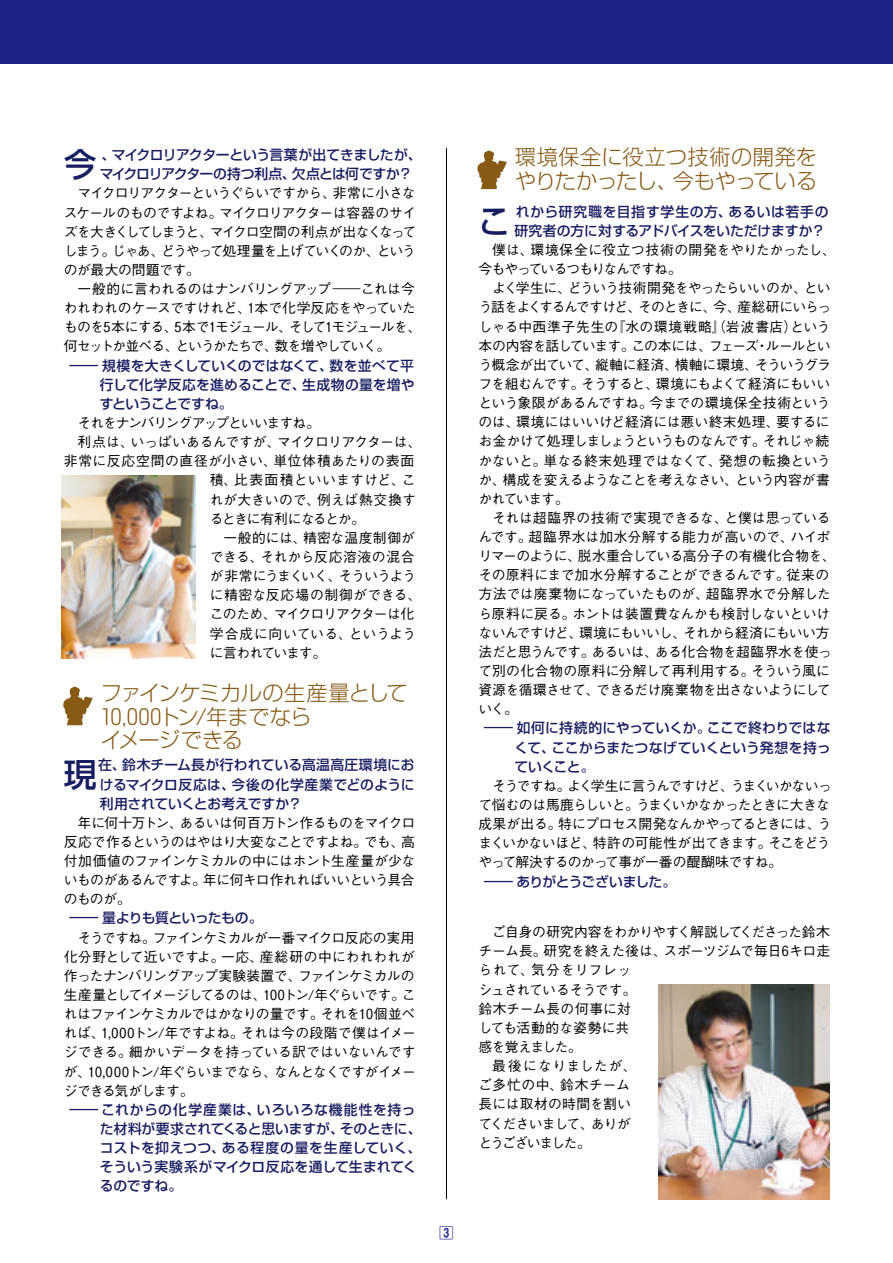
<style>
.page{position:relative;width:893px;height:1263px;background:#fff}
.page>*{position:absolute;margin:0;border:0;box-sizing:border-box;transform-origin:0 0}
.t1{font:500 33px "Shin Go Pro";color:#181d61}
.t2{font:300 21.3px/23.4px "Shin Go Pro";letter-spacing:-.04em;color:#875a15}
.t3{font:300 21.3px/23.4px "Shin Go Pro";letter-spacing:-.015em;color:#875a15}
.t4{font:500 13.8px/19.2px "Gothic BBB Pro";letter-spacing:-.035em;color:#000}
.t5{font:500 13.8px/19.2px "Shin Go Pro";color:#181d61;text-align:justify;scale:2.9 1}
.t6{font:500 13.8px/19.2px "Shin Go Pro";color:#181d61}
.t7{font:500 13.8px "Gothic BBB Pro";letter-spacing:-.065em;color:#000}
.t8{font:500 13.8px/19.2px "Shin Go Pro";letter-spacing:-.03em;color:#181d61}
.t9{font:500 13.8px "Gothic BBB Pro";letter-spacing:.01em;color:#000}
.t10{font:500 13.8px "Gothic BBB Pro";letter-spacing:-.07em;color:#000}
.t11{font:500 13.8px "Gothic BBB Pro";letter-spacing:.02em;color:#000}
.t12{font:500 13.8px "Gothic BBB Pro";letter-spacing:-.08em;color:#000}
.t13{font:500 13.8px "Gothic BBB Pro";letter-spacing:-.015em;color:#000}
.t14{font:500 13.8px "Gothic BBB Pro";letter-spacing:.035em;color:#000}
.t15{font:500 13.8px "Gothic BBB Pro";color:#000}
.t16{font:500 13.8px "Gothic BBB Pro";letter-spacing:-.085em;color:#000}
.t17{font:500 13.8px "Gothic BBB Pro";letter-spacing:.04em;color:#000}
.t18{font:500 13.8px "Gothic BBB Pro";letter-spacing:.015em;color:#000}
.t19{font:500 13.8px "Shin Go Pro";letter-spacing:-.06em;color:#181d61;scale:2.9 1}
.t20{font:500 13.8px "Shin Go Pro";letter-spacing:-.035em;color:#181d61;scale:2.9 1}
.t21{font:500 13.8px "Gothic BBB Pro";letter-spacing:.03em;color:#000}
.t22{font:500 13.8px "Gothic BBB Pro";letter-spacing:.025em;color:#000}
.t23{font:500 13.8px "Gothic BBB Pro";letter-spacing:.055em;color:#000}
.t24{font:500 13.8px "Gothic BBB Pro";letter-spacing:-.12em;color:#000}
.t25{font:700 13.8px "Gothic MB101 Pro De";color:#1d2088}
</style>
<div class="page">
<hr style="left:892px;top:64px;width:1px;height:514px;background:#f2eee2">
<div style="left:0;top:0;width:893px;height:64px;background:#1d2188"></div>
<img style="left:658px;top:984px;width:171px;height:215px">
<img style="left:62px;top:475px;width:134px;height:183px">
<svg style="left:63px;top:686px;width:30px;height:39px"></svg>
<svg style="left:477px;top:150px;width:30px;height:39px"></svg>
<hr style="left:446px;top:148px;width:1px;height:1051px;background:#000">
<h1 class="t1" style="left:64px;top:137px;width:34px">今</h1>
<p class="t8" style="left:100px;top:144px;width:323px">、マイクロリアクターという言葉が出てきましたが、マイクロリアクターの持つ利点、欠点とは何ですか？</p>
<p class="t4" style="left:64px;top:182px;width:354px;text-align:justify;text-indent:14px">マイクロリアクターというぐらいですから、非常に小さなスケールのものですよね。マイクロリアクターは容器のサイズを大きくしてしまうと、マイクロ空間の利点が出なくなってしまう。じゃあ、どうやって処理量を上げていくのか、というのが最大の問題です。</p>
<p class="t4" style="left:64px;top:278px;width:359px;text-indent:14px">一般的に言われるのはナンバリングアップ―これは今われわれのケースですけれど、1本で化学反応をやっていたものを5本にする、5本で1モジュール、そして1モジュールを、何セットか並べる、というかたちで、数を増やしていく。</p>
<p class="t5" style="left:100px;top:354px;width:110px;text-indent:-36px">－規模を大きくしていくのではなくて、数を並べて平行して化学反応を進めることで、生成物の量を増やすということですね。</p>
<p class="t16" style="left:78px;top:412px;width:244px">それをナンバリングアップといいますね。</p>
<p class="t4" style="left:78px;top:431px;width:345px">利点は、いっぱいあるんですが、マイクロリアクターは、</p>
<p class="t14" style="left:64px;top:450px;width:352px">非常に反応空間の直径が小さい、単位体積あたりの表面</p>
<p class="t11" style="left:210px;top:469px;width:207px">積、比表面積といいますけど、こ</p>
<p class="t9" style="left:210px;top:488px;width:208px">れが大きいので、例えば熱交換す</p>
<p class="t12" style="left:210px;top:507px;width:157px">るときに有利になるとか。</p>
<p class="t18" style="left:224px;top:527px;width:193px">一般的には、精密な温度制御が</p>
<p class="t9" style="left:210px;top:546px;width:206px">できる、それから反応溶液の混合</p>
<p class="t12" style="left:210px;top:565px;width:208px">が非常にうまくいく、そういうよう</p>
<p class="t17" style="left:210px;top:584px;width:213px">に精密な反応場の制御ができる、</p>
<p class="t10" style="left:210px;top:603px;width:206px">このため、マイクロリアクターは化</p>
<p class="t11" style="left:210px;top:622px;width:208px">学合成に向いている、というよう</p>
<p class="t10" style="left:210px;top:641px;width:118px">に言われています。</p>
<h2 class="t2" style="left:101px;top:679px;width:330px">ファインケミカルの生産量として　<br>10,000トン/年までなら<br>イメージできる</h2>
<h1 class="t1" style="left:64px;top:747px;width:34px">現</h1>
<p class="t6" style="left:98px;top:754px;width:318px;text-align:justify">在、鈴木チーム長が行われている高温高圧環境におけるマイクロ反応は、今後の化学産業でどのように利用されていくとお考えですか？</p>
<p class="t4" style="left:64px;top:811px;width:353px;text-align:justify;text-indent:14px">年に何十万トン、あるいは何百万トン作るものをマイクロ反応で作るというのはやはり大変なことですよね。でも、高付加価値のファインケミカルの中にはホント生産量が少ないものがあるんですよ。年に何キロ作れればいいという具合のものが。</p>
<p class="t20" style="left:64px;top:907px;width:70px">－量よりも質といったもの。</p>
<p class="t4" style="left:64px;top:926px;width:354px;text-align:justify;text-indent:14px">そうですね。ファインケミカルが一番マイクロ反応の実用化分野として近いですよ。一応、産総研の中にわれわれが作ったナンバリングアップ実験装置で、ファインケミカルの生産量としてイメージしてるのは、100トン/年ぐらいです。これはファインケミカルではかなりの量です。それを10個並べれば、1,000トン/年ですよね。それは今の段階で僕はイメージできる。細かいデータを持っている訳ではいないんですが、10,000トン/年ぐらいまでなら、なんとなくですがイメージできる気がします。</p>
<p class="t5" style="left:100px;top:1098px;width:112px;text-align:left;text-indent:-36px">－これからの化学産業は、いろいろな機能性を持った材料が要求されてくると思いますが、そのときに、コストを抑えつつ、ある程度の量を生産していく、そういう実験系がマイクロ反応を通して生まれてくるのですね。</p>
<p class="t25" style="left:439px;top:1221px;width:15px">3</p>
<h2 class="t3" style="left:515px;top:143px;width:304px">環境保全に役立つ技術の開発をやりたかったし、今もやっている</h2>
<h1 class="t1" style="left:478px;top:194px;width:34px">こ</h1>
<p class="t6" style="left:514px;top:200px;width:316px">れから研究職を目指す学生の方、あるいは若手の研究者の方に対するアドバイスをいただけますか？</p>
<p class="t4" style="left:478px;top:238px;width:359px;text-indent:14px">僕は、環境保全に役立つ技術の開発をやりたかったし、今もやっているつもりなんですね。</p>
<p class="t4" style="left:478px;top:277px;width:354px;text-indent:14px">よく学生に、どういう技術開発をやったらいいのか、という話をよくするんですけど、そのときに、今、産総研にいらっしゃる中西準子先生の『水の環境戦略』（岩波書店）という本の内容を話しています。この本には、フェーズ・ルールという概念が出ていて、縦軸に経済、横軸に環境、そういうグラフを組むんです。そうすると、環境にもよくて経済にもいいという象限があるんですね。今までの環境保全技術というのは、環境にはいいけど経済には悪い終末処理、要するにお金かけて処理しましょうというものなんです。それじゃ続かないと。単なる終末処理ではなくて、発想の転換というか、構成を変えるようなことを考えなさい、という内容が書かれています。</p>
<p class="t4" style="left:478px;top:506px;width:359px;text-indent:14px">それは超臨界の技術で実現できるな、と僕は思っているんです。超臨界水は加水分解する能力が高いので、ハイポリマーのように、脱水重合している高分子の有機化合物を、その原料にまで加水分解することができるんです。従来の方法では廃棄物になっていたものが、超臨界水で分解したら原料に戻る。ホントは装置費なんかも検討しないといけないんですけど、環境にもいいし、それから経済にもいい方法だと思うんです。あるいは、ある化合物を超臨界水を使って別の化合物の原料に分解して再利用する。そういう風に資源を循環させて、できるだけ廃棄物を出さないようにしていく。</p>
<p class="t5" style="left:514px;top:717px;width:111px;text-indent:-36px">－如何に持続的にやっていくか。ここで終わりではなくて、ここからまたつなげていくという発想を持っていくこと。</p>
<p class="t4" style="left:478px;top:774px;width:355px;text-indent:14px">そうですね。よく学生に言うんですけど、うまくいかないって悩むのは馬鹿らしいと。うまくいかなかったときに大きな成果が出る。特にプロセス開発なんかやってるときには、うまくいかないほど、特許の可能性が出てきます。そこをどうやって解決するのかって事が一番の醍醐味ですね。</p>
<p class="t19" style="left:478px;top:870px;width:70px">－ありがとうございました。</p>
<p class="t7" style="left:492px;top:921px;width:339px">ご自身の研究内容をわかりやすく解説してくださった鈴木</p>
<p class="t13" style="left:478px;top:940px;width:353px">チーム長。研究を終えた後は、スポーツジムで毎日6キロ走</p>
<p class="t21" style="left:478px;top:959px;width:154px">られて、気分をリフレッ</p>
<p class="t7" style="left:478px;top:978px;width:160px">シュされているそうです。</p>
<p class="t15" style="left:478px;top:997px;width:154px">鈴木チーム長の何事に対</p>
<p class="t15" style="left:478px;top:1016px;width:153px">しても活動的な姿勢に共</p>
<p class="t10" style="left:478px;top:1036px;width:105px">感を覚えました。</p>
<p class="t23" style="left:492px;top:1055px;width:146px">最後になりましたが、</p>
<p class="t22" style="left:478px;top:1074px;width:153px">ご多忙の中、鈴木チーム</p>
<p class="t9" style="left:478px;top:1093px;width:154px">長には取材の時間を割い</p>
<p class="t7" style="left:478px;top:1112px;width:154px">てくださいまして、ありが</p>
<p class="t24" style="left:478px;top:1131px;width:114px">とうございました。</p>
</div>
